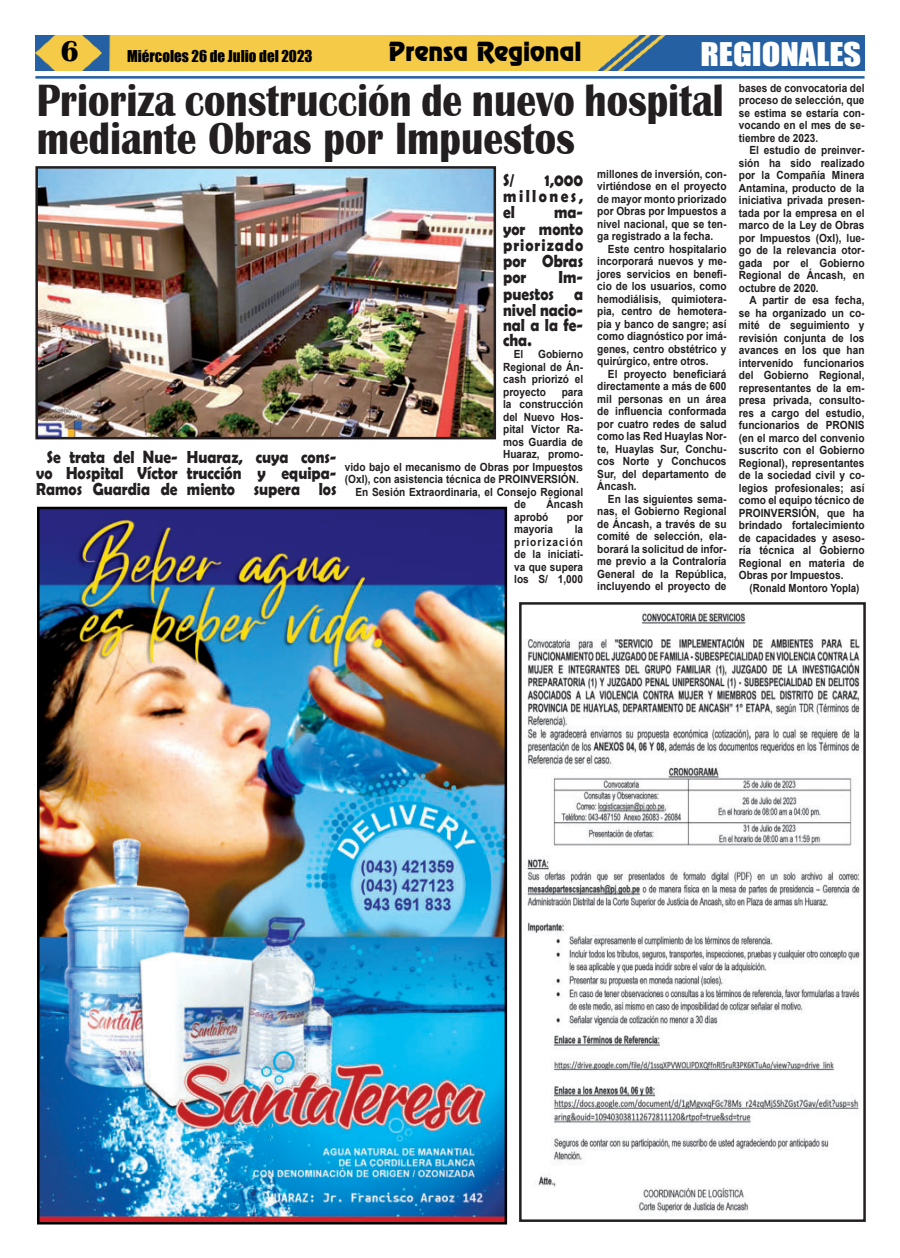
<style>
.page{position:relative;width:900px;height:1258px;background:#fff}
.page>*{position:absolute;margin:0;border:0;box-sizing:border-box;transform-origin:0 0}
.t1{font:700 46.5px/38.8px "Britannic";color:#231f20;scale:.85 1}
.t2{font:30px "Impact";color:#fff;scale:1.14 1}
.t3{font:700 30px "Britannic";color:#000}
.t4{font:23.75px "Renfrew Normal";color:#000}
.t5{font:700 17.5px/16.2px "Berlin Sans FB Demi";color:#231f20;text-align:justify;scale:.88 1}
.t6{font:15px "Impact";color:#000}
.t7{font:700 11.25px/12.5px "Arial";color:#231f20;text-align:justify;scale:.9 1}
.t8{font:700 11.25px "Arial";color:#231f20;scale:.87 1}
</style>
<div class="page">
<img style="left:35px;top:35px;width:830px;height:36px">
<hr style="left:35px;top:76px;width:830px;height:3px;background:#2361a2">
<img style="left:39px;top:170px;width:453px;height:265px">
<div style="left:35px;top:166px;width:461px;height:273px;border:3px solid #231f20"></div>
<img style="left:41px;top:511px;width:462px;height:709px">
<div style="left:37px;top:507px;width:470px;height:717px;border:3px solid #000"></div>
<img style="left:526px;top:610px;width:336px;height:605px">
<div style="left:519px;top:602px;width:347px;height:620px;border:3px solid #231f20"></div>
<h2 class="t3" style="left:61px;top:36px;width:20px">6</h2>
<h3 class="t6" style="left:127px;top:48px;width:187px">Miércoles 26 de Julio del 2023</h3>
<h3 class="t4" style="left:389px;top:41px;width:194px">Prensa Regional</h3>
<h2 class="t2" style="left:700px;top:38px;width:143px">REGIONALES</h2>
<h1 class="t1" style="left:37px;top:81px;width:810px">Prioriza construcción de nuevo hospital mediante Obras por Impuestos</h1>
<h3 class="t5" style="left:503px;top:173px;width:15px">S/</h3>
<p class="t7" style="left:739px;top:82px;width:141px">bases de convocatoria del proceso de selección, que se estima se estaría con&shy;vocando en el mes de se&shy;tiembre de 2023.</p>
<p class="t7" style="left:739px;top:145px;width:141px;text-indent:11px">El estudio de preinver&shy;sión ha sido realizado por la Compañía Minera Antamina, producto de la iniciativa privada presen&shy;tada por la empresa en el marco de la Ley de Obras por Impuestos (OxI), lue&shy;go de la relevancia otor&shy;gada por el Gobierno Regional de Áncash, en octubre de 2020.</p>
<p class="t7" style="left:739px;top:295px;width:141px;text-indent:11px">A partir de esa fecha, se ha organizado un co&shy;mité de seguimiento y revisión conjunta de los avances en los que han intervenido funcionarios del Gobierno Regional, representantes de la em&shy;presa privada, consulto&shy;res a cargo del estudio, funcionarios de PRONIS (en el marco del convenio suscrito con el Gobierno Regional), representantes de la sociedad civil y co&shy;legios profesionales; así como el equipo técnico de PROINVERSIÓN, que ha brindado fortalecimiento de capacidades y aseso&shy;ría técnica al Gobierno Regional en materia de Obras por Impuestos.</p>
<p class="t8" style="left:750px;top:583px;width:128px">(Ronald Montoro Yopla)</p>
<p class="t7" style="left:597px;top:169px;width:145px">millones de inversión, con&shy;virtiéndose en el proyecto de mayor monto priorizado por Obras por Impuestos a nivel nacional, que se ten&shy;ga registrado a la fecha.</p>
<p class="t7" style="left:597px;top:244px;width:145px;text-indent:11px">Este centro hospitalario incorporará nuevos y me&shy;jores servicios en benefi&shy;cio de los usuarios, como hemodiálisis, quimiotera&shy;pia, centro de hemotera&shy;pia y banco de sangre; así como diagnóstico por imá&shy;genes, centro obstétrico y quirúrgico, entre otros.</p>
<p class="t7" style="left:597px;top:368px;width:145px;text-indent:11px">El proyecto beneficiará directamente a más de 600 mil personas en un área de influencia conformada por cuatro redes de salud como las Red Huaylas Nor&shy;te, Huaylas Sur, Conchu&shy;cos Norte y Conchucos Sur, del departamento de Áncash.</p>
<p class="t7" style="left:597px;top:494px;width:145px;text-indent:11px">En las siguientes sema&shy;nas, el Gobierno Regional de Áncash, a través de su comité de selección, ela&shy;borará la solicitud de infor&shy;me previo a la Contraloría General de la República, incluyendo el proyecto de</p>
<h3 class="t5" style="left:503px;top:173px;width:92px;text-indent:42px">1,000 millones, el</h3>
<h3 class="t5" style="left:503px;top:205px;width:92px;text-indent:51px">ma&shy;yor monto priorizado por Obras por</h3>
<h3 class="t5" style="left:503px;top:270px;width:92px;line-height:15.6px;text-indent:55px">Im&shy;puestos a nivel nacio&shy;nal a la fe&shy;cha.</h3>
<p class="t7" style="left:514px;top:348px;width:12px">El</p>
<p class="t7" style="left:503px;top:348px;width:90px;text-indent:35px">Gobierno Regional de Án&shy;cash priorizó el proyecto</p>
<p class="t7" style="left:562px;top:387px;width:25px">para</p>
<p class="t7" style="left:503px;top:399px;width:90px">la construcción</p>
<p class="t7" style="left:503px;top:412px;width:90px">del Nuevo Hos-</p>
<p class="t7" style="left:503px;top:424px;width:90px">pital Víctor Ra-</p>
<p class="t7" style="left:503px;top:437px;width:90px">mos Guardia de</p>
<p class="t7" style="left:503px;top:449px;width:90px">Huaraz, promo-</p>
<p class="t7" style="left:345px;top:461px;width:266px">vido bajo el mecanismo de Obras por Impuestos</p>
<p class="t7" style="left:345px;top:473px;width:262px">(OxI), con asistencia técnica de PROINVERSIÓN.</p>
<p class="t7" style="left:355px;top:487px;width:255px">En Sesión Extraordinaria, el Consejo Regional</p>
<p class="t7" style="left:514px;top:499px;width:15px">de</p>
<h3 class="t5" style="left:36px;top:449px;width:162px;text-indent:11px">Se trata del Nue&shy;vo Hospital Víctor Ramos Guardia de</h3>
<h3 class="t5" style="left:187px;top:448px;width:172px">Huaraz, cuya cons&shy;trucción y equipa&shy;miento supera los</h3>
<p class="t7" style="left:514px;top:499px;width:78px;text-indent:32px">Áncash aprobó</p>
<p class="t7" style="left:567px;top:511px;width:20px">por</p>
<p class="t7" style="left:514px;top:524px;width:45px">mayoría</p>
<p class="t7" style="left:514px;top:524px;width:78px;text-indent:61px">la priorización de la iniciati&shy;va que supera los S/ 1,000</p>
</div>
